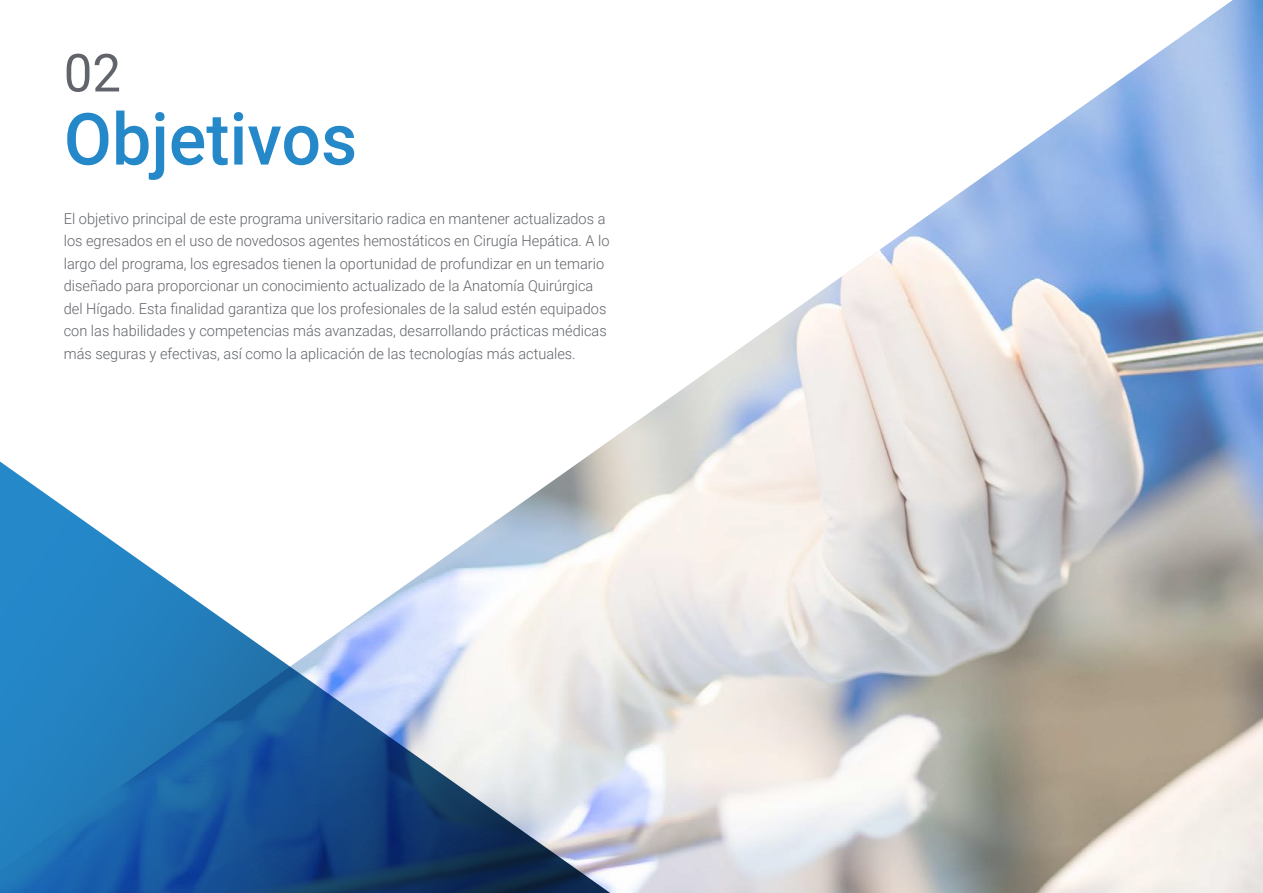
<style>
.page{position:relative;width:1263px;height:893px;background:#fff}
.page>*{position:absolute;margin:0;border:0;box-sizing:border-box;transform-origin:0 0}
.t1{font:500 72px "Roboto";color:#2488c9}
.t2{font:52.5px "Roboto";color:#61646a}
.t3{font:300 15px/22.5px "Roboto";color:#61646a}
</style>
<div class="page">
<img style="left:602px;top:0;width:661px;height:893px">
<svg style="left:0;top:446px;width:640px;height:447px"></svg>
<h2 class="t2" style="left:64px;top:36px;width:59px">02</h2>
<h1 class="t1" style="left:64px;top:89px;width:295px">Objetivos</h1>
<p class="t3" style="left:64px;top:207px;width:547px">El objetivo principal de este programa universitario radica en mantener actualizados a los egresados en el uso de novedosos agentes hemostáticos en Cirugía Hepática. A lo largo del programa, los egresados tienen la oportunidad de profundizar en un temario diseñado para proporcionar un conocimiento actualizado de la Anatomía Quirúrgica del Hígado. Esta finalidad garantiza que los profesionales de la salud estén equipados con las habilidades y competencias más avanzadas, desarrollando prácticas médicas más seguras y efectivas, así como la aplicación de las tecnologías más actuales.</p>
</div>
